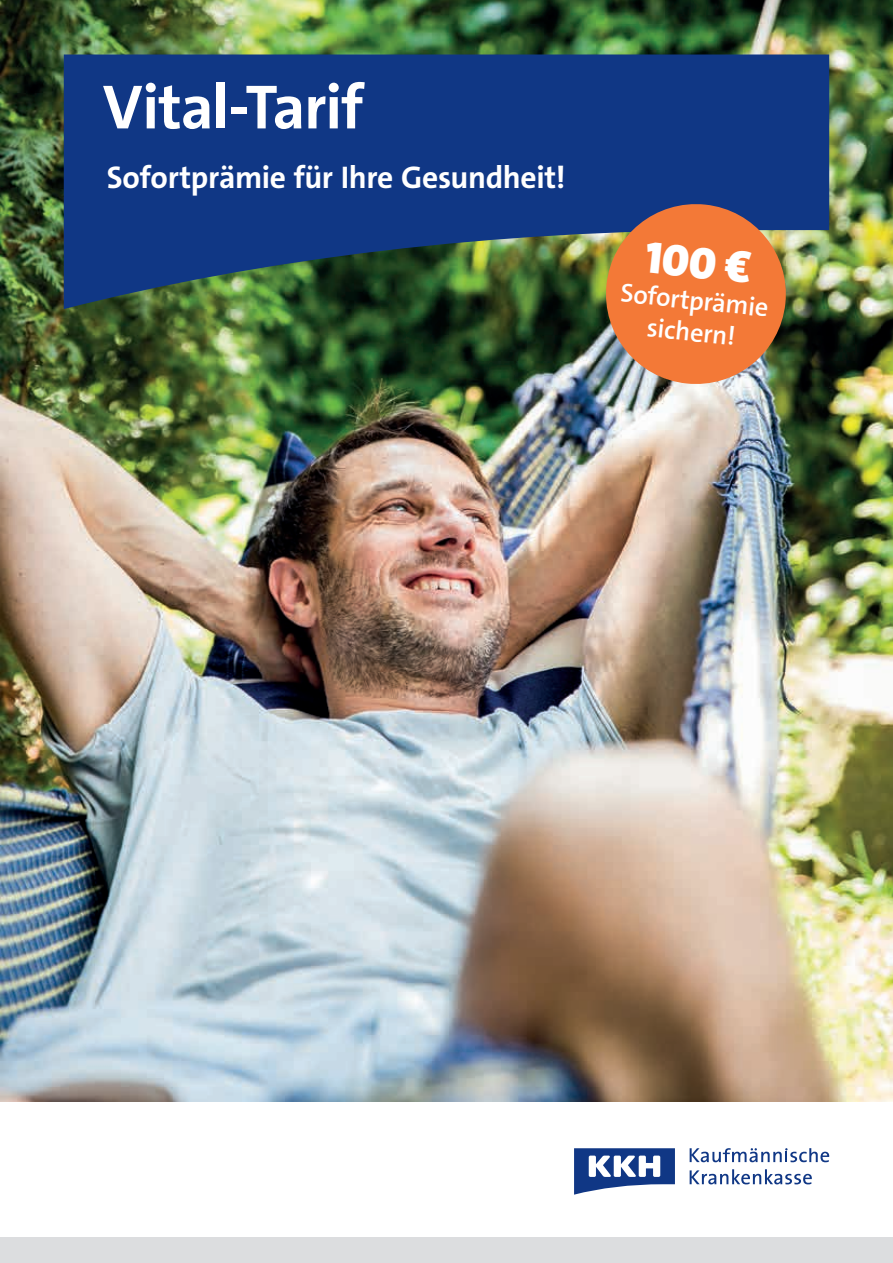
<style>
.page{position:relative;width:893px;height:1263px;background:#fff}
.page>*{position:absolute;margin:0;border:0;box-sizing:border-box;transform-origin:0 0}
.t1{font:700 63px "The Sans C4 s";letter-spacing:-.015em;color:#fff}
.t2{font:900 45px "The Sans C4 s";color:#fff}
.t3{font:700 31.5px "The Sans C4 s";letter-spacing:-.01em;color:#fff}
.t4{font:600 26.4px/31.7px "The Sans C4 s";color:#fff;text-align:center}
</style>
<div class="page">
<img style="left:0;top:0;width:893px;height:1102px">
<svg style="left:64px;top:55px;width:765px;height:254px;background:#193f77"></svg>
<div style="left:0;top:1237px;width:893px;height:26px;background:#dcdddf"></div>
<svg style="left:574px;top:1148px;width:101px;height:47px"></svg>
<svg style="left:690px;top:1169px;width:122px;height:15px"></svg>
<svg style="left:690px;top:1148px;width:139px;height:14px"></svg>
<img style="left:601px;top:199px;width:189px;height:190px">
<h1 class="t1" style="left:103px;top:67px;width:262px">Vital-Tarif</h1>
<p class="t3" style="left:107px;top:157px;width:460px">Sofortprämie für Ihre Gesundheit!</p>
<h2 class="t2" style="left:649px;top:228px;width:108px;rotate:6deg">100 €</h2>
<p class="t4" style="left:622px;top:277px;width:150px;rotate:6deg">Sofortprämie sichern!</p>
</div>
